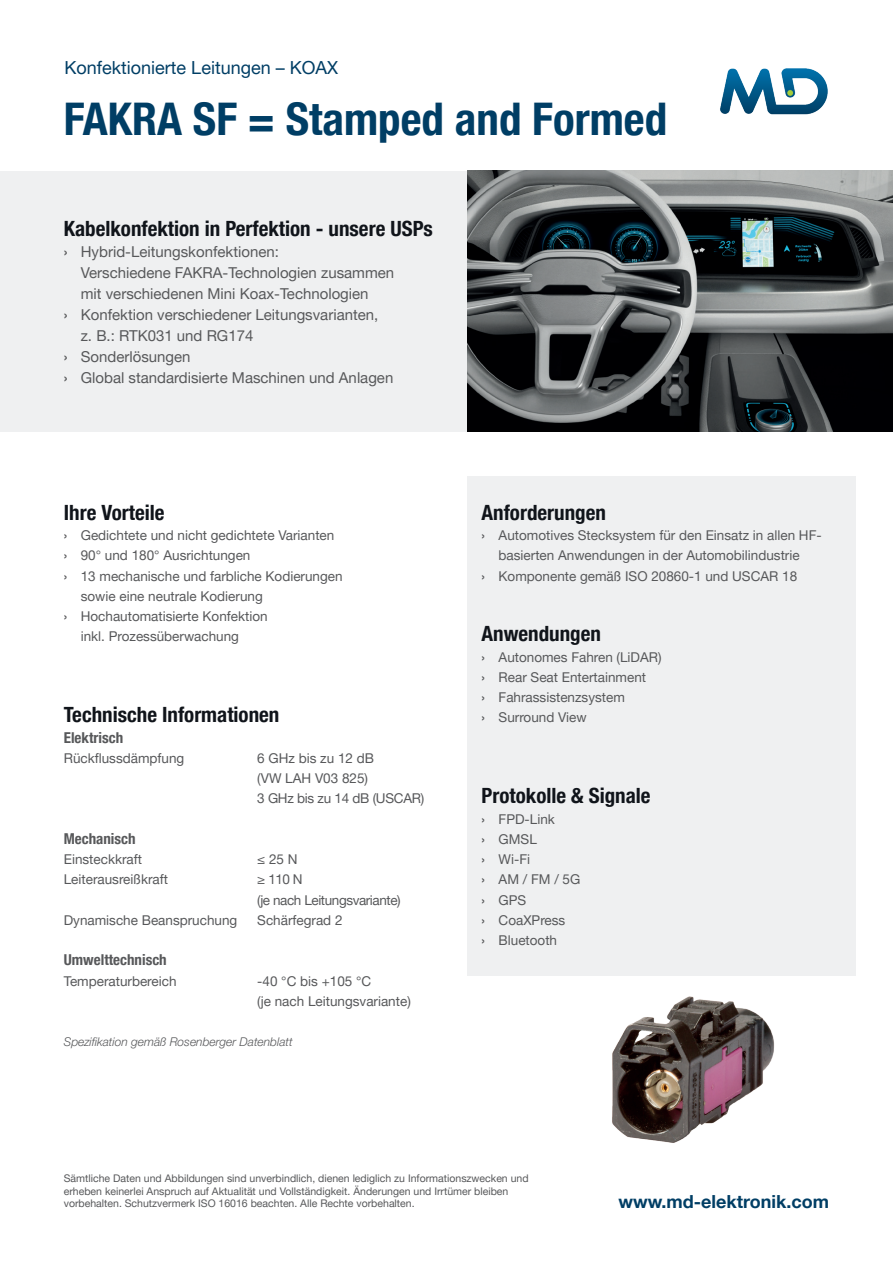
<style>
.page{position:relative;width:893px;height:1263px;background:#fff}
.page>*{position:absolute;margin:0;border:0;box-sizing:border-box;transform-origin:0 0}
.t1{font:700 condensed 45px "Helvetica Neue LT Pro";color:#003e65}
.t2{font:700 condensed 21px "Helvetica Neue LT Pro";color:#10141a}
.t3{font:18px "Helvetica Neue LT Pro";color:#003e65}
.t4{font:700 18px "Helvetica Neue LT Pro";color:#003e65}
.t5{font:15px "Helvetica Neue LT Pro";color:#57585a}
.t6{font:700 condensed 15px "Helvetica Neue LT Pro";color:#57585a}
.t7{font:13.5px/20.2px "Helvetica Neue LT Pro";color:#57585a}
.t8{font:13.5px/20.2px "Helvetica Neue LT Pro";letter-spacing:-.03em;color:#57585a}
.t9{font:italic 300 12px "Helvetica Neue LT Pro";color:#57585a}
.t10{font:10.5px/12.6px "Helvetica Neue LT Pro";color:#57585a}
.s1{font-weight:500}
</style>
<div class="page">
<div style="left:468px;top:476px;width:388px;height:500px;background:#eff0f1"></div>
<div style="left:0;top:171px;width:893px;height:260px;background:#eff0f1"></div>
<img style="left:720px;top:69px;width:108px;height:46px">
<img style="left:468px;top:171px;width:425px;height:260px">
<img style="left:612px;top:996px;width:163px;height:147px">
<h3 class="t3" style="left:65px;top:57px;width:275px">Konfektionierte Leitungen – KOAX</h3>
<h1 class="t1" style="left:64px;top:92px;width:605px">FAKRA SF = Stamped and Formed</h1>
<h2 class="t2" style="left:64px;top:216px;width:371px">Kabelkonfektion in Perfektion - unsere USPs</h2>
<p class="t5" style="left:64px;top:243px;width:217px"><span class="s1">›</span> Hybrid-Leitungskonfektionen:</p>
<p class="t5" style="left:81px;top:264px;width:315px">Verschiedene FAKRA-Technologien zusammen</p>
<p class="t5" style="left:81px;top:285px;width:289px">mit verschiedenen Mini Koax-Technologien</p>
<p class="t5" style="left:64px;top:306px;width:316px"><span class="s1">›</span> Konfektion verschiedener Leitungsvarianten,</p>
<p class="t5" style="left:81px;top:327px;width:174px">z. B.: RTK031 und RG174</p>
<p class="t5" style="left:64px;top:348px;width:128px"><span class="s1">›</span> Sonderlösungen</p>
<p class="t5" style="left:64px;top:369px;width:331px"><span class="s1">›</span> Global standardisierte Maschinen und Anlagen</p>
<h2 class="t2" style="left:64px;top:500px;width:102px">Ihre Vorteile</h2>
<p class="t7" style="left:64px;top:525px;width:272px"><span class="s1">›</span> Gedichtete und nicht gedichtete Varianten</p>
<p class="t7" style="left:64px;top:545px;width:188px"><span class="s1">›</span> 90° und 180° Ausrichtungen</p>
<p class="t7" style="left:64px;top:565px;width:280px"><span class="s1">›</span> 13 mechanische und farbliche Kodierungen</p>
<p class="t7" style="left:81px;top:586px;width:184px">sowie eine neutrale Kodierung</p>
<p class="t7" style="left:64px;top:606px;width:205px"><span class="s1">›</span> Hochautomatisierte Konfektion</p>
<p class="t7" style="left:81px;top:626px;width:160px">inkl. Prozessüberwachung</p>
<h2 class="t2" style="left:64px;top:702px;width:217px">Technische Informationen</h2>
<p class="t6" style="left:64px;top:728px;width:61px">Elektrisch</p>
<p class="t7" style="left:64px;top:748px;width:122px">Rückflussdämpfung</p>
<p class="t7" style="left:257px;top:748px;width:168px">6 GHz bis zu 12 dB<br>(VW LAH V03 825)<br>3 GHz bis zu 14 dB (USCAR)</p>
<p class="t6" style="left:64px;top:829px;width:73px">Mechanisch</p>
<p class="t7" style="left:64px;top:849px;width:80px">Einsteckkraft</p>
<p class="t7" style="left:257px;top:849px;width:42px">≤25N</p>
<p class="t7" style="left:64px;top:869px;width:106px">Leiterausreißkraft</p>
<p class="t8" style="left:257px;top:869px;width:145px">≥ 110 N<br>(je nach Leitungsvariante)</p>
<p class="t7" style="left:64px;top:910px;width:175px">Dynamische Beanspruchung</p>
<p class="t7" style="left:257px;top:910px;width:87px">Schärfegrad 2</p>
<p class="t6" style="left:64px;top:951px;width:105px">Umwelttechnisch</p>
<p class="t7" style="left:64px;top:970px;width:114px">Temperaturbereich</p>
<p class="t7" style="left:257px;top:970px;width:155px">-40 °C bis +105 °C<br>(je nach Leitungsvariante)</p>
<p class="t9" style="left:64px;top:1035px;width:230px">Spezifikation gemäß Rosenberger Datenblatt</p>
<h2 class="t2" style="left:482px;top:500px;width:126px">Anforderungen</h2>
<p class="t7" style="left:482px;top:525px;width:342px"><span class="s1">›</span> Automotives Stecksystem für den Einsatz in allen HF-</p>
<p class="t7" style="left:499px;top:545px;width:303px">basierten Anwendungen in der Automobilindustrie</p>
<p class="t7" style="left:482px;top:565px;width:317px"><span class="s1">›</span> Komponente gemäß ISO 20860-1 und USCAR 18</p>
<h2 class="t2" style="left:482px;top:621px;width:121px">Anwendungen</h2>
<p class="t7" style="left:482px;top:646px;width:182px"><span class="s1">›</span> Autonomes Fahren (LiDAR) <span class="s1">›</span> Rear Seat Entertainment<br><span class="s1">›</span> Fahrassistenzsystem<br><span class="s1">›</span> Surround View</p>
<h2 class="t2" style="left:482px;top:783px;width:170px">Protokolle &amp; Signale</h2>
<p class="t7" style="left:482px;top:808px;width:100px"><span class="s1">›</span> FPD-Link<br><span class="s1">›</span> GMSL<br><span class="s1">›</span> Wi-Fi<br><span class="s1">›</span> AM / FM / 5G <span class="s1">›</span> GPS<br><span class="s1">›</span> CoaXPress<br><span class="s1">›</span> Bluetooth</p>
<p class="t10" style="left:64px;top:1172px;width:466px">Sämtliche Daten und Abbildungen sind unverbindlich, dienen lediglich zu Informationszwecken und erheben keinerlei Anspruch auf Aktualität und Vollständigkeit. Änderungen und Irrtümer bleiben vorbehalten. Schutzvermerk ISO 16016 beachten. Alle Rechte vorbehalten.</p>
<h3 class="t4" style="left:619px;top:1191px;width:212px">www.md-elektronik.com</h3>
</div>
